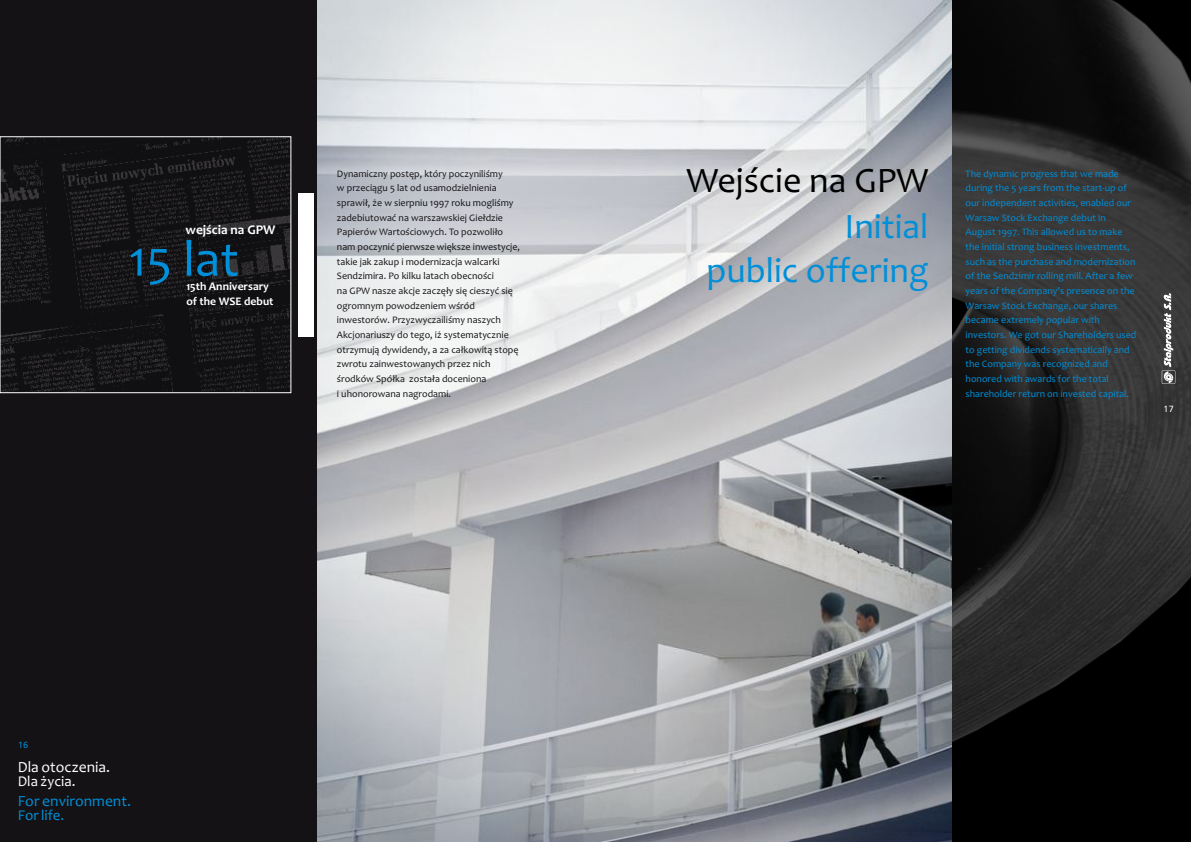
<style>
.page{position:relative;width:1191px;height:842px;background:#fff}
.page>*{position:absolute;margin:0;border:0;box-sizing:border-box;transform-origin:0 0}
.t1{font:51.6px "Candara";color:#008fd9}
.t2{font:36px/43.9px "Candara";color:#008fd9;text-align:right}
.t3{font:36px "Candara";color:#000}
.t4{font:15.6px "Candara";color:#008fd9}
.t5{font:15.6px "Candara";color:#fff}
.t6{font:14.9px "Candara";color:#fff}
.t7{font:14.9px "Candara";color:#008fd9}
.t8{font:700 13.4px "Candara";color:#fff}
.t9{font:700 11.6px/14.2px "Candara";color:#fff}
.t10{font:10px/14.6px "Candara";color:#141214}
.t11{font:10px/14.6px "Candara";color:#008fd9}
.t12{font:9px "Humanist 777 L2 Roman B";color:#fff}
.t13{font:9px "Humanist 777 L2 Roman B";color:#008fd9}
</style>
<div class="page">
<div style="left:0;top:0;width:317px;height:842px;background:#141214"></div>
<img style="left:317px;top:0;width:874px;height:842px">
<img style="left:2px;top:192px;width:287px;height:199px">
<img style="left:2px;top:139px;width:287px;height:53px">
<div style="left:298px;top:193px;width:16px;height:143px;background:#fff"></div>
<svg style="left:1161px;top:293px;width:14px;height:91px"></svg>
<h3 class="t8" style="left:185px;top:224px;width:91px">wejścia na GPW</h3>
<h1 class="t1" style="left:129px;top:238px;width:112px">15 lat</h1>
<p class="t9" style="left:186px;top:281px;width:89px">15th Anniversary of the WSE debut</p>
<p class="t10" style="left:337px;top:167px;width:185px">Dynamiczny postęp, który poczyniliśmy<br>w przeciągu 5 lat od usamodzielnienia sprawił, że w sierpniu 1997 roku mogliśmy zadebiutować na warszawskiej Giełdzie Papierów Wartościowych. To pozwoliło nam poczynić pierwsze większe inwestycje, takie jak zakup i modernizacja walcarki Sendzimira. Po kilku latach obecności<br>na GPW nasze akcje zaczęły się cieszyć się ogromnym powodzeniem wśród inwestorów. Przyzwyczailiśmy naszych Akcjonariuszy do tego, iż systematycznie otrzymują dywidendy, a za całkowitą stopę zwrotu zainwestowanych przez nich środków Spółka została doceniona<br>i uhonorowana nagrodami.</p>
<p class="t13" style="left:18px;top:741px;width:12px">16</p>
<h3 class="t5" style="left:18px;top:760px;width:94px">Dla otoczenia.</h3>
<h3 class="t6" style="left:18px;top:775px;width:59px">Dla życia.</h3>
<h3 class="t4" style="left:18px;top:794px;width:115px">For environment.</h3>
<h3 class="t7" style="left:18px;top:809px;width:48px">For life.</h3>
<h2 class="t3" style="left:686px;top:166px;width:243px">Wejście na GPW</h2>
<h2 class="t2" style="left:706px;top:208px;width:223px">Initial<br>public offering</h2>
<p class="t11" style="left:965px;top:167px;width:172px">The dynamic progress that we made during the 5 years from the start-up of our independent activities, enabled our Warsaw Stock Exchange debut in August 1997. This allowed us to make the initial strong business investments, such as the purchase and modernization of the Sendzimir rolling mill. After a few years of the Company’s presence on the Warsaw Stock Exchange, our shares became extremely popular with investors. We got our Shareholders used to getting dividends systematically and the Company was recognized and honored with awards for the total shareholder return on invested capital.</p>
<p class="t12" style="left:1163px;top:405px;width:12px">17</p>
</div>
